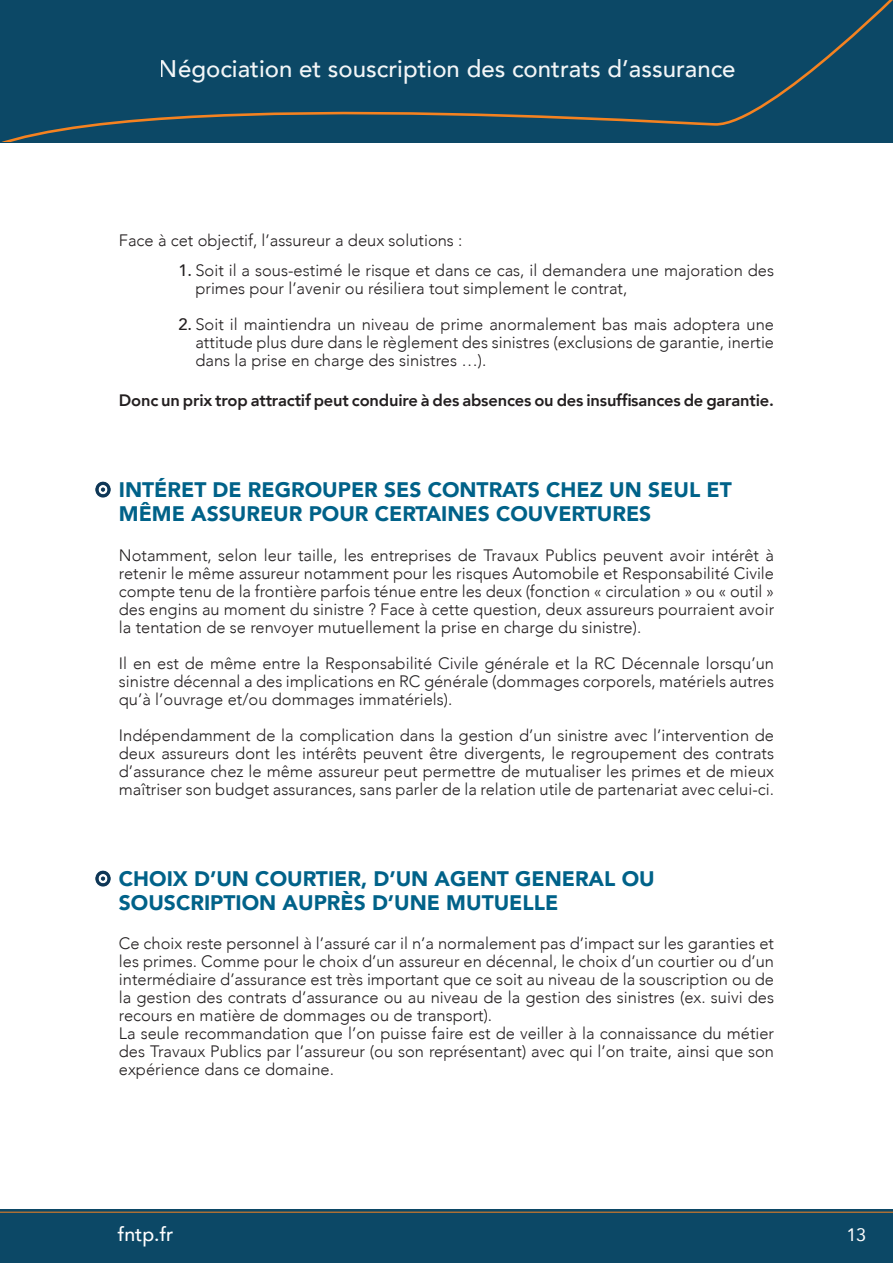
<style>
.page{position:relative;width:893px;height:1263px;background:#fff}
.page>*{position:absolute;margin:0;border:0;box-sizing:border-box;transform-origin:0 0}
.t1{font:500 24px "Avenir";color:#fff}
.t2{font:900 21px/24px "Avenir";color:#006289}
.t3{font:500 19.5px "Avenir";color:#fff}
.t4{font:18px "Avenir";color:#fff}
.t5{font:300 16.5px/18px "Avenir";color:#231f20;text-align:justify}
.t6{font:800 16.5px "Avenir";letter-spacing:-.01em;color:#231f20}
.s1{font-weight:500}
</style>
<div class="page">
<div style="left:0;top:1209px;width:893px;height:54px;background:#0c4866"></div>
<div style="left:0;top:0;width:893px;height:142px;background:#0c4866"></div>
<hr style="left:0;top:1212px;width:893px;height:1px;background:#f58220">
<img style="left:95px;top:481px;width:16px;height:17px">
<img style="left:95px;top:870px;width:16px;height:17px">
<h1 class="t1" style="left:159px;top:48px;width:578px">Négociation et souscription des contrats d’assurance</h1>
<p class="t5" style="left:119px;top:231px;width:345px">Face à cet objectif, l’assureur a deux solutions :</p>
<p class="t5" style="left:195px;top:261px;width:580px;text-indent:-17px"><span class="s1">1.</span> Soit il a sous-estimé le risque et dans ce cas, il demandera une majoration des primes pour l’avenir ou résiliera tout simplement le contrat,</p>
<p class="t5" style="left:195px;top:315px;width:580px;text-indent:-17px"><span class="s1">2.</span> Soit il maintiendra un niveau de prime anormalement bas mais adoptera une attitude plus dure dans le règlement des sinistres (exclusions de garantie, inertie dans la prise en charge des sinistres …).</p>
<p class="t6" style="left:119px;top:387px;width:657px">Donc un prix trop attractif peut conduire à des absences ou des insuffisances de garantie.</p>
<p class="t2" style="left:119px;top:477px;width:614px">INTÉRET DE REGROUPER SES CONTRATS CHEZ UN SEUL ET<br>MÊME ASSUREUR POUR CERTAINES COUVERTURES</p>
<p class="t5" style="left:119px;top:546px;width:657px">Notamment, selon leur taille, les entreprises de Travaux Publics peuvent avoir intérêt à retenir le même assureur notamment pour les risques Automobile et Responsabilité Civile compte tenu de la frontière parfois ténue entre les deux (fonction « circulation » ou « outil » des engins au moment du sinistre ? Face à cette question, deux assureurs pourraient avoir la tentation de se renvoyer mutuellement la prise en charge du sinistre).</p>
<p class="t5" style="left:119px;top:654px;width:657px">Il en est de même entre la Responsabilité Civile générale et la RC Décennale lorsqu’un sinistre décennal a des implications en RC générale (dommages corporels, matériels autres qu’à l’ouvrage et/ou dommages immatériels).</p>
<p class="t5" style="left:119px;top:726px;width:657px">Indépendamment de la complication dans la gestion d’un sinistre avec l’intervention de deux assureurs dont les intérêts peuvent être divergents, le regroupement des contrats d’assurance chez le même assureur peut permettre de mutualiser les primes et de mieux maîtriser son budget assurances, sans parler de la relation utile de partenariat avec celui-ci.</p>
<p class="t2" style="left:119px;top:866px;width:537px">CHOIX D’UN COURTIER, D’UN AGENT GENERAL OU<br>SOUSCRIPTION AUPRÈS D’UNE MUTUELLE</p>
<p class="t5" style="left:119px;top:935px;width:657px;text-align:left">Ce choix reste personnel à l’assuré car il n’a normalement pas d’impact sur les garanties et les primes. Comme pour le choix d’un assureur en décennal, le choix d’un courtier ou d’un intermédiaire d’assurance est très important que ce soit au niveau de la souscription ou de la gestion des contrats d’assurance ou au niveau de la gestion des sinistres (ex. suivi des recours en matière de dommages ou de transport).<br>La seule recommandation que l’on puisse faire est de veiller à la connaissance du métier des Travaux Publics par l’assureur (ou son représentant) avec qui l’on traite, ainsi que son expérience dans ce domaine.</p>
<p class="t3" style="left:118px;top:1217px;width:57px">fntp.fr</p>
<p class="t4" style="left:847px;top:1220px;width:21px">13</p>
</div>
